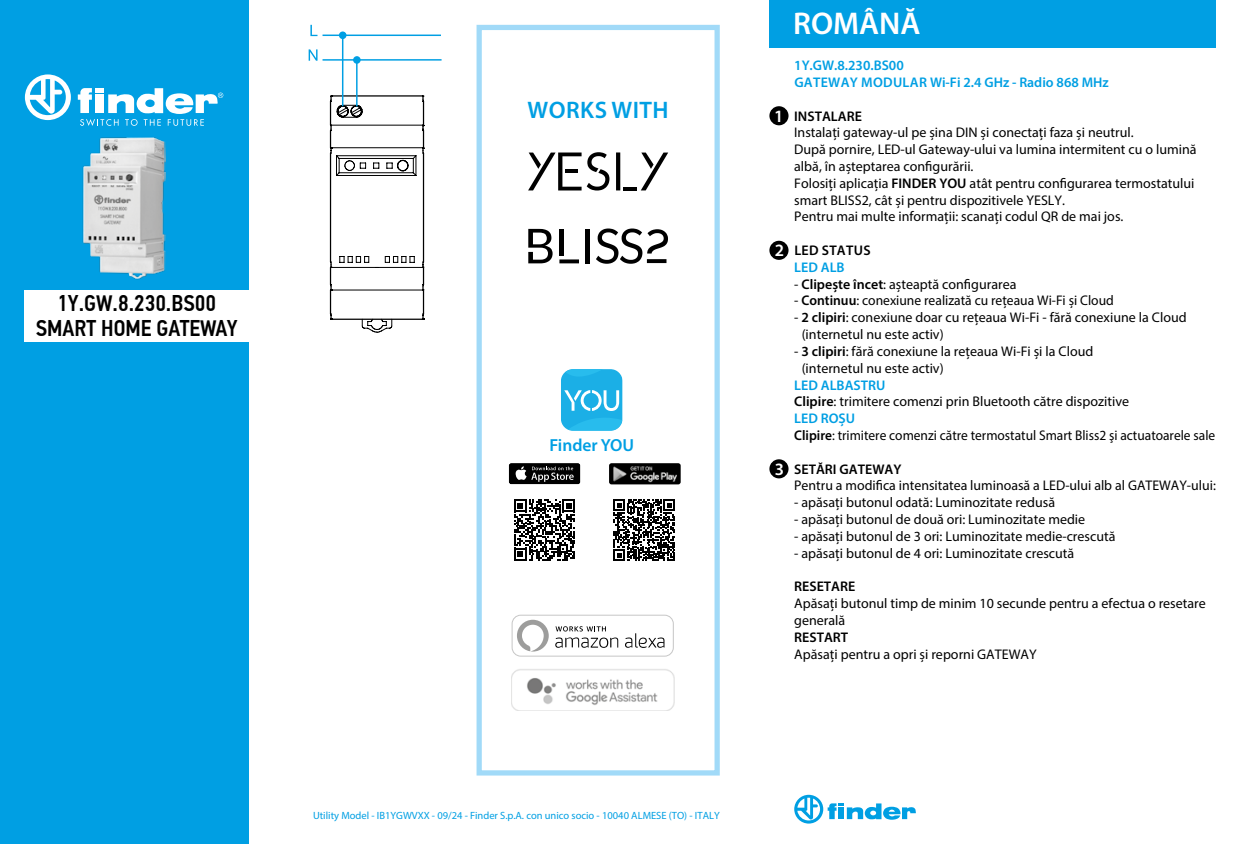
<style>
.page{position:relative;width:1241px;height:844px;background:#fff}
.page>*{position:absolute;margin:0;border:0;box-sizing:border-box;transform-origin:0 0}
.t1{font:600 31.5px "Myriad Pro";color:#fff}
.t2{font:600 23.97px "Myriad Pro";letter-spacing:.02em;color:#009fe3}
.t3{font:500 22.75px/24.5px "PF Din Text Cond Pro";color:#000;text-align:center}
.t4{font:600 17.5px "Myriad Pro";color:#009fe3}
.t5{font:600 17.32px "Myriad Pro";color:#fff}
.t6{font:14px/16.8px "Myriad Pro";color:#000}
.t7{font:600 14px/16.8px "Myriad Pro";color:#009fe3}
.t8{font:600 14px "Myriad Pro";color:#000}
.t9{font:600 14px "Myriad Pro";letter-spacing:.02em;color:#000}
.t10{font:10.5px "Myriad Pro";color:#009fe3}
.s1{font-weight:600}
.s2{font-weight:600;color:#009fe3}
</style>
<div class="page">
<svg style="left:794px;top:794px;width:121px;height:29px"></svg>
<div style="left:0;top:0;width:248px;height:843px;background:#009fe3"></div>
<div style="left:25px;top:290px;width:226px;height:51px;background:#fff"></div>
<svg style="left:25px;top:74px;width:46px;height:46px"></svg>
<svg style="left:78px;top:88px;width:145px;height:38px"></svg>
<div style="left:476px;top:25px;width:243px;height:750px;border:5px solid #a1daf8"></div>
<div style="left:512px;top:614px;width:161px;height:42px;border:1px solid #c6c6c6;border-radius:9px"></div>
<svg style="left:555px;top:637px;width:63px;height:10px"></svg>
<svg style="left:625px;top:633px;width:39px;height:14px"></svg>
<svg style="left:555px;top:626px;width:51px;height:5px"></svg>
<svg style="left:517px;top:619px;width:31px;height:32px"></svg>
<img style="left:511px;top:669px;width:163px;height:41px">
<svg style="left:613px;top:499px;width:62px;height:61px"></svg>
<svg style="left:514px;top:499px;width:61px;height:61px"></svg>
<img style="left:609px;top:463px;width:71px;height:21px">
<svg style="left:508px;top:463px;width:72px;height:21px;background:#303030"></svg>
<svg style="left:559px;top:367px;width:65px;height:65px"></svg>
<svg style="left:560px;top:369px;width:62px;height:61px;background:#3ebcea"></svg>
<hr style="left:330px;top:153px;width:1px;height:109px;background:#000">
<hr style="left:423px;top:153px;width:1px;height:109px;background:#000">
<hr style="left:331px;top:318px;width:91px;height:2px;background:#000">
<hr style="left:331px;top:289px;width:91px;height:1px;background:#000">
<hr style="left:331px;top:95px;width:91px;height:1px;background:#000">
<hr style="left:331px;top:125px;width:91px;height:1px;background:#000">
<hr style="left:331px;top:147px;width:91px;height:1px;background:#000">
<svg style="left:422px;top:261px;width:2px;height:59px"></svg>
<hr style="left:331px;top:267px;width:45px;height:1px;background:#000">
<hr style="left:378px;top:267px;width:44px;height:1px;background:#000">
<svg style="left:339px;top:256px;width:30px;height:7px"></svg>
<svg style="left:385px;top:256px;width:30px;height:7px"></svg>
<svg style="left:361px;top:319px;width:31px;height:13px"></svg>
<svg style="left:330px;top:261px;width:2px;height:59px"></svg>
<svg style="left:422px;top:95px;width:2px;height:59px"></svg>
<svg style="left:330px;top:95px;width:86px;height:81px"></svg>
<hr style="left:356px;top:60px;width:1px;height:46px;background:#009fe3">
<hr style="left:342px;top:35px;width:1px;height:71px;background:#009fe3">
<div style="left:353px;top:56px;width:7px;height:8px;background:#009fe3;border-radius:50%"></div>
<div style="left:339px;top:31px;width:7px;height:8px;background:#009fe3;border-radius:50%"></div>
<hr style="left:322px;top:59px;width:119px;height:2px;background:#009fe3">
<hr style="left:322px;top:35px;width:119px;height:1px;background:#009fe3">
<svg style="left:310px;top:25px;width:7px;height:11px"></svg>
<svg style="left:308px;top:49px;width:9px;height:12px"></svg>
<img style="left:82px;top:137px;width:84px;height:142px">
<hr style="left:616px;top:152px;width:4px;height:38px;background:#000">
<svg style="left:623px;top:187px;width:13px;height:3px"></svg>
<svg style="left:528px;top:152px;width:81px;height:38px"></svg>
<svg style="left:641px;top:152px;width:27px;height:38px"></svg>
<hr style="left:585px;top:229px;width:4px;height:34px;background:#000">
<svg style="left:528px;top:229px;width:24px;height:34px"></svg>
<svg style="left:559px;top:259px;width:20px;height:4px"></svg>
<div style="left:559px;top:229px;width:5px;height:26px;background:#000"></div>
<svg style="left:596px;top:228px;width:72px;height:36px"></svg>
<div style="left:769px;top:0;width:446px;height:47px;background:#009fe3"></div>
<div style="left:769px;top:106px;width:19px;height:19px;background:#000;border-radius:50%"></div>
<div style="left:769px;top:241px;width:19px;height:19px;background:#000;border-radius:50%"></div>
<div style="left:769px;top:459px;width:19px;height:19px;background:#000;border-radius:50%"></div>
<h3 class="t3" style="left:36px;top:291px;width:203px">1Y.GW.8.230.BS00<br>SMART HOME GATEWAY</h3>
<h2 class="t2" style="left:527px;top:95px;width:142px">WORKS WITH</h2>
<p class="t4" style="left:549px;top:434px;width:86px">Finder YOU</p>
<p class="t5" style="left:774px;top:105px;width:11px">1</p>
<p class="t5" style="left:774px;top:239px;width:11px">2</p>
<p class="t5" style="left:774px;top:457px;width:11px">3</p>
<h1 class="t1" style="left:793px;top:3px;width:129px">ROMÂNĂ</h1>
<p class="t7" style="left:794px;top:57px;width:316px">1Y.GW.8.230.BS00<br>GATEWAY MODULAR Wi-Fi 2.4 GHz - Radio 868 MHz</p>
<p class="t8" style="left:794px;top:107px;width:69px">INSTALARE</p>
<p class="t6" style="left:794px;top:124px;width:404px">Instalați gateway-ul pe șina DIN și conectați faza și neutrul.<br>După pornire, LED-ul Gateway-ului va lumina intermitent cu o lumină albă, în așteptarea configurării.<br>Folosiți aplicația <span class="s1">FINDER YOU</span> atât pentru configurarea termostatului smart BLISS2, cât și pentru dispozitivele YESLY.<br>Pentru mai multe informații: scanați codul QR de mai jos.</p>
<p class="t9" style="left:794px;top:241px;width:78px">LED STATUS</p>
<p class="t7" style="left:794px;top:258px;width:52px">LED ALB</p>
<p class="t6" style="left:794px;top:275px;width:224px">- <span class="s1">Clipește încet</span>: așteaptă configurarea</p>
<p class="t6" style="left:794px;top:292px;width:321px">- <span class="s1">Continuu</span>: conexiune realizată cu rețeaua Wi-Fi și Cloud</p>
<p class="t6" style="left:801px;top:309px;width:386px;text-indent:-7px">- <span class="s1">2 clipiri</span>: conexiune doar cu rețeaua Wi-Fi - fără conexiune la Cloud (internetul nu este activ)</p>
<p class="t6" style="left:801px;top:342px;width:293px;text-indent:-7px">- <span class="s1">3 clipiri</span>: fără conexiune la rețeaua Wi-Fi și la Cloud (internetul nu este activ)</p>
<p class="t6" style="left:794px;top:376px;width:422px"><span class="s2">LED ALBASTRU<br></span><span class="s1">Clipire</span>: trimitere comenzi prin Bluetooth către dispozitive<br><span class="s2">LED ROȘU<br></span><span class="s1">Clipire</span>: trimitere comenzi către termostatul Smart Bliss2 şi actuatoarele sale</p>
<p class="t8" style="left:794px;top:460px;width:109px">SETĂRI GATEWAY</p>
<p class="t6" style="left:794px;top:477px;width:423px">Pentru a modifica intensitatea luminoasă a LED-ului alb al GATEWAY-ului:</p>
<p class="t6" style="left:794px;top:494px;width:262px">- apăsați butonul odată: Luminozitate redusă</p>
<p class="t6" style="left:794px;top:510px;width:292px">- apăsați butonul de două ori: Luminozitate medie</p>
<p class="t6" style="left:794px;top:527px;width:323px">- apăsați butonul de 3 ori: Luminozitate medie-crescută</p>
<p class="t6" style="left:794px;top:544px;width:281px">- apăsați butonul de 4 ori: Luminozitate crescută</p>
<p class="t8" style="left:794px;top:577px;width:63px">RESETARE</p>
<p class="t6" style="left:794px;top:594px;width:413px">Apăsați butonul timp de minim 10 secunde pentru a efectua o resetare generală</p>
<p class="t8" style="left:794px;top:628px;width:56px">RESTART</p>
<p class="t6" style="left:794px;top:645px;width:244px">Apăsați pentru a opri și reporni GATEWAY</p>
<p class="t10" style="left:313px;top:809px;width:408px">Utility Model - IB1YGWVXX - 09/24 - Finder S.p.A. con unico socio - 10040 ALMESE (TO) - ITALY</p>
</div>
